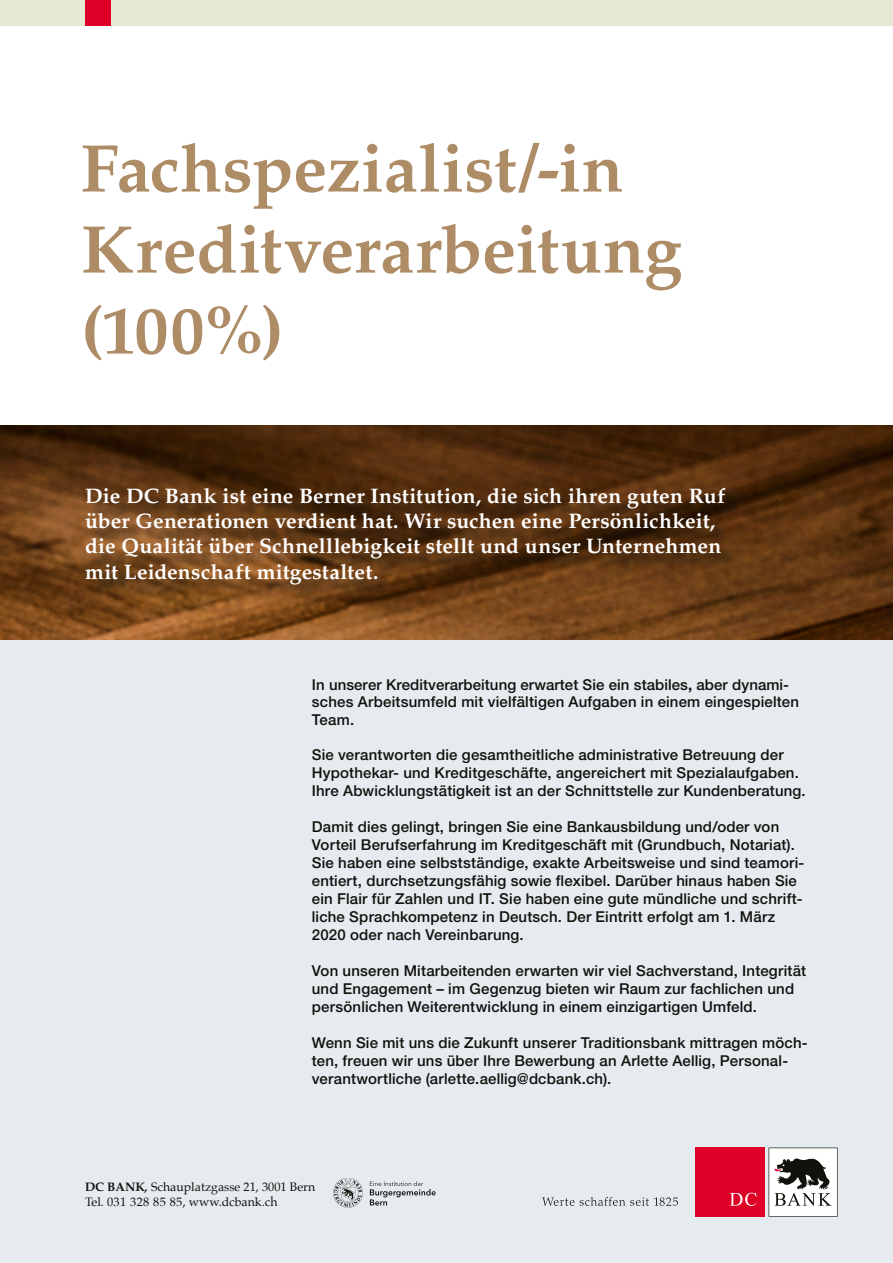
<style>
.page{position:relative;width:893px;height:1263px;background:#fff}
.page>*{position:absolute;margin:0;border:0;box-sizing:border-box;transform-origin:0 0}
.Titel_Palatino_16pt{font:700 67.5px "Palatino LT Std";color:#ad8c66}
.Palantino_16pt{font:700 21px/25.2px "Palatino LT Std";letter-spacing:.005em;color:#fff}
.Copy_Helvetica_light{font:500 15px/18px "Helvetica Neue LT Std";letter-spacing:.01em;color:#12120d}
.t1{font:12.3px/14.9px "Palatino";color:#12120d}
.s1{font-weight:700}
.s2{font-weight:700;font-style:italic}
</style>
<div class="page">
<div style="left:0;top:425px;width:893px;height:838px;background:#e5ebef"></div>
<svg style="left:769px;top:1147px;width:69px;height:70px;background:#bbbab9"></svg>
<div style="left:695px;top:1147px;width:69px;height:70px;background:#df0028"></div>
<svg style="left:542px;top:1197px;width:32px;height:9px"></svg>
<svg style="left:580px;top:1197px;width:98px;height:9px"></svg>
<svg style="left:730px;top:1193px;width:27px;height:13px"></svg>
<div style="left:0;top:0;width:893px;height:26px;background:#e6e7d4"></div>
<div style="left:85px;top:0;width:26px;height:26px;background:#df0028"></div>
<svg style="left:333px;top:1178px;width:103px;height:30px"></svg>
<img style="left:0;top:425px;width:893px;height:215px">
<div style="left:89px;top:490px;width:654px;height:113px;background:#12120d;opacity:.75"></div>
<p class="Titel_Palatino_16pt" style="left:81px;top:129px;width:544px">Fachspezialist/-in</p>
<p class="Titel_Palatino_16pt" style="left:81px;top:210px;width:603px">Kreditverarbeitung</p>
<p class="Titel_Palatino_16pt" style="left:81px;top:291px;width:204px">(100%)</p>
<p class="Palantino_16pt" style="left:85px;top:483px;width:642px">Die DC Bank ist eine Berner Institution, die sich ihren guten Ruf über Generationen verdient hat. Wir suchen eine Persönlichkeit, die Qualität über Schnelllebigkeit stellt und unser Unternehmen mit Leidenschaft mitgestaltet.</p>
<p class="Copy_Helvetica_light" style="left:312px;top:675px;width:489px;line-height:17.5px">In unserer Kreditverarbeitung erwartet Sie ein stabiles<span class="s1">,</span> aber dynami&shy;sches Arbeitsumfeld mit vielfältigen Aufgaben in einem eingespielten<br>Team.</p>
<p class="Copy_Helvetica_light" style="left:312px;top:746px;width:495px">Sie verantworten die gesamtheitliche administrative Betreuung der<br>Hypothekar- und Kreditgeschäfte, angereichert mit Spezialaufgaben.<br>Ihre Abwicklungstätigkeit ist an der Schnittstelle zur Kundenberatung.</p>
<p class="Copy_Helvetica_light" style="left:312px;top:818px;width:494px">Damit dies gelingt, bringen Sie eine Bankausbildung und/oder von Vorteil Berufserfahrung im Kreditgeschäft mit (Grundbuch, Notariat).<br>Sie haben eine selbstständige, exakte Arbeitsweise und sind teamori&shy;entiert, durchsetzungsfähig sowie flexibel. Darüber hinaus haben Sie ein Flair für Zahlen und IT. Sie haben eine gute mündliche und schrift&shy;liche Sprachkompetenz in Deutsch. Der Eintritt erfolgt am 1. März 2020 oder nach Vereinbarung.</p>
<p class="Copy_Helvetica_light" style="left:312px;top:962px;width:496px">Von unseren Mitarbeitenden erwarten wir viel Sachverstand, Integrität und Engagement – im Gegenzug bieten wir Raum zur fachlichen und persönlichen Weiterentwicklung in einem einzigartigen Umfeld.</p>
<p class="Copy_Helvetica_light" style="left:312px;top:1034px;width:497px">Wenn Sie mit uns die Zukunft unserer Traditionsbank mittragen möch&shy;ten, freuen wir uns über Ihre Bewerbung an Arlette Aellig, Personal&shy;verantwortliche (arlette.aellig@dcbank.ch).</p>
<p class="t1" style="left:85px;top:1179px;width:232px"><span class="s1">DC BANK</span><span class="s2">,</span> Schauplatzgasse 21, 3001 Bern<br>Tel. 031 328 85 85, www.dcbank.ch</p>
</div>
